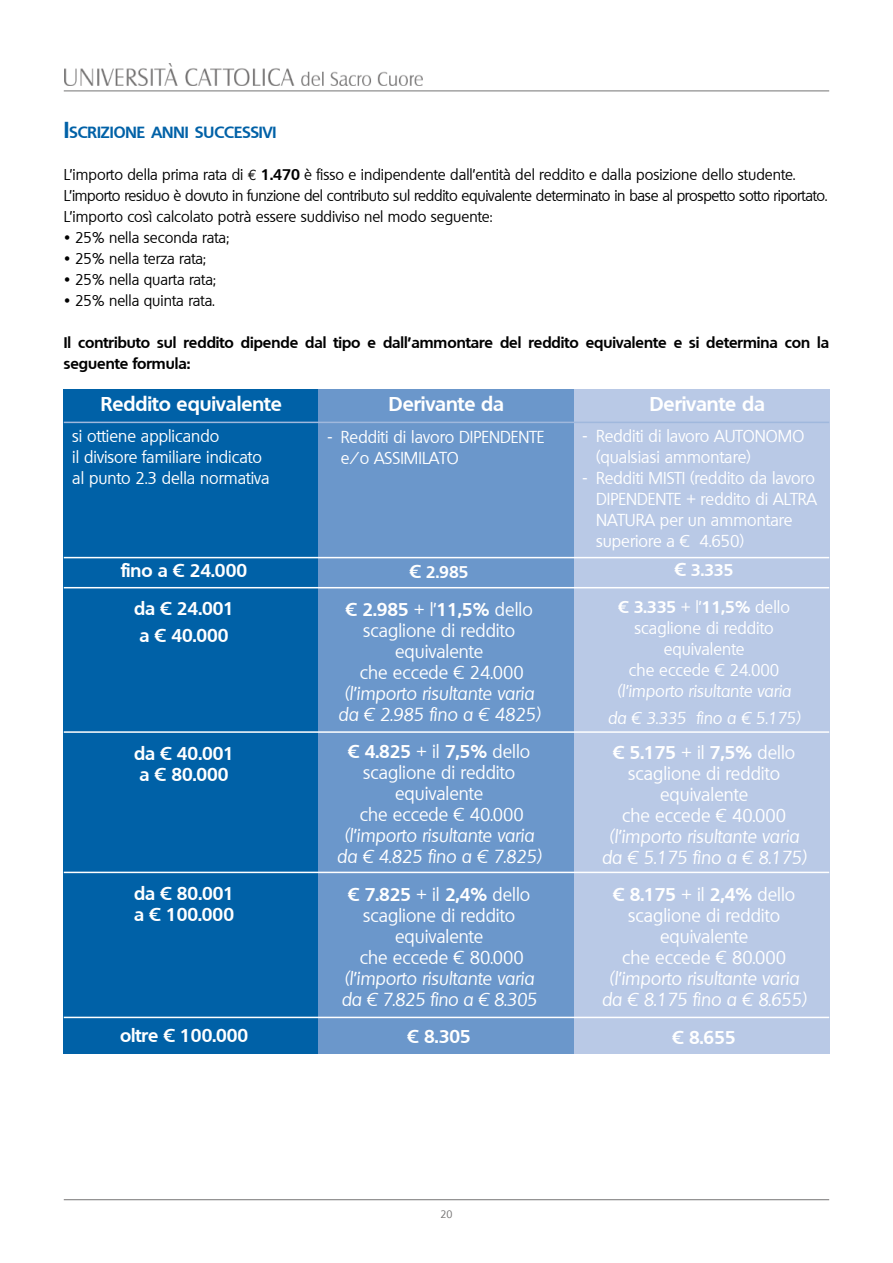
<style>
.page{position:relative;width:893px;height:1263px;background:#fff}
.page>*{position:absolute;margin:0;border:0;box-sizing:border-box;transform-origin:0 0}
.t1{font:700 19.5px "Quebec";color:#fff}
.t2{font:18px/21px "Quebec";color:#fff;text-align:center}
.t3{font:italic 18px/21px "Quebec";color:#fff;text-align:center}
.t4{font:700 18px/21px "Quebec";color:#fff;text-align:center}
.t5{font:16.5px/21px "Quebec";color:#fff}
.t6{font:italic 16.5px/27px "Quebec";color:#fff;text-align:center}
.t7{font:700 16.5px "Quebec";color:#fff}
.t8{font:700 15.75px "Quebec";color:#0061a7}
.t9{font:15px/21px "Quebec";color:#000}
.t10{font:700 15px/21px "Quebec";color:#000}
.t11{font:10.5px "Quebec";color:#747373}
.s1{font-size:22.5px}
.s2{font-family:"Euro Mono"}
.s3{font-weight:700}
.s4{font-size:18px}
</style>
<div class="page">
<hr style="left:64px;top:91px;width:765px;height:1px;background:#747373">
<img style="left:65px;top:64px;width:357px;height:21px">
<hr style="left:64px;top:1199px;width:765px;height:1px;background:#747373">
<div style="left:64px;top:390px;width:255px;height:664px;background:#0061a7"></div>
<div style="left:319px;top:390px;width:255px;height:664px;background:#6b97cb"></div>
<div style="left:574px;top:390px;width:255px;height:664px;background:#b9c9e6"></div>
<hr style="left:64px;top:422px;width:765px;height:1px;background:#a0b8dd">
<hr style="left:64px;top:557px;width:765px;height:1px;background:#fff">
<hr style="left:64px;top:587px;width:765px;height:1px;background:#fff">
<hr style="left:64px;top:731px;width:765px;height:2px;background:#fff">
<hr style="left:64px;top:872px;width:765px;height:1px;background:#fff">
<hr style="left:64px;top:1017px;width:765px;height:1px;background:#fff">
<p class="t8" style="left:64px;top:122px;width:213px"><span class="s1">I</span>SCRIZIONE ANNI SUCCESSIVI</p>
<p class="t9" style="left:64px;top:164px;width:765px">L’importo della prima rata di <span class="s2">E</span> <span class="s3">1.470</span> è fisso e indipendente dall’entità del reddito e dalla posizione dello studente.<br>L’importo residuo è dovuto in funzione del contributo sul reddito equivalente determinato in base al prospetto sotto riportato.<br>L’importo così calcolato potrà essere suddiviso nel modo seguente:</p>
<p class="t9" style="left:64px;top:227px;width:167px">• 25% nella seconda rata;</p>
<p class="t9" style="left:64px;top:248px;width:144px">• 25% nella terza rata;</p>
<p class="t9" style="left:64px;top:269px;width:153px">• 25% nella quarta rata;</p>
<p class="t9" style="left:64px;top:290px;width:152px">• 25% nella quinta rata.</p>
<p class="t10" style="left:64px;top:331px;width:767px">Il contributo sul reddito dipende dal tipo e dall’ammontare del reddito equivalente e si determina con la seguente formula:</p>
<h1 class="t1" style="left:101px;top:391px;width:183px">Reddito equivalente</h1>
<h1 class="t1" style="left:389px;top:391px;width:117px">Derivante da</h1>
<h1 class="t1" style="left:650px;top:391px;width:117px">Derivante da</h1>
<p class="t5" style="left:341px;top:427px;width:205px;text-indent:-13px">- Redditi di lavoro DIPENDENTE e/o ASSIMILATO</p>
<p class="t5" style="left:72px;top:426px;width:199px">si ottiene applicando<br>il divisore familiare indicato al punto 2.3 della normativa</p>
<p class="t5" style="left:596px;top:426px;width:210px;text-indent:-13px">- Redditi di lavoro AUTONOMO (qualsiasi ammontare)</p>
<p class="t5" style="left:596px;top:468px;width:223px;text-indent:-13px">- Redditi MISTI (reddito da lavoro<br>DIPENDENTE + reddito di ALTRA<br>NATURA per un ammontare superiore a € 4.650)</p>
<p class="t7" style="left:675px;top:559px;width:60px"><span class="s4">€</span> 3.335</p>
<p class="t5" style="left:618px;top:597px;width:173px;text-align:center"><span class="s3">€ 3.335</span> + l’<span class="s3">11,5%</span> dello scaglione di reddito equivalente<br>che eccede € 24.000</p>
<p class="t6" style="left:608px;top:678px;width:194px">(l’importo risultante varia da € 3.335 fino a € 5.175)</p>
<p class="t2" style="left:613px;top:742px;width:184px"><span class="s3">€ 5.175</span> + il <span class="s3">7,5%</span> dello scaglione di reddito equivalente<br>che eccede € 40.000</p>
<p class="t3" style="left:602px;top:826px;width:206px">(l’importo risultante varia da € 5.175 fino a € 8.175)</p>
<p class="t2" style="left:613px;top:884px;width:184px"><span class="s3">€ 8.175</span> + il <span class="s3">2,4%</span> dello scaglione di reddito equivalente<br>che eccede € 80.000</p>
<p class="t3" style="left:602px;top:968px;width:206px">(l’importo risultante varia da € 8.175 fino a € 8.655)</p>
<p class="t4" style="left:673px;top:1026px;width:65px">€ 8.655</p>
<p class="t4" style="left:121px;top:552px;width:127px;line-height:37.5px">fino a € 24.000 da € 24.001</p>
<p class="t4" style="left:140px;top:624px;width:91px">a € 40.000</p>
<p class="t7" style="left:410px;top:561px;width:60px"><span class="s4">€</span> 2.985</p>
<p class="t2" style="left:346px;top:599px;width:189px"><span class="s3">€ 2.985</span> + l’<span class="s3">11,5%</span> dello scaglione di reddito equivalente<br>che eccede € 24.000</p>
<p class="t3" style="left:338px;top:683px;width:204px">(l’importo risultante varia da € 2.985 fino a € 4825)</p>
<p class="t2" style="left:348px;top:741px;width:184px"><span class="s3">€ 4.825</span> + il <span class="s3">7,5%</span> dello scaglione di reddito equivalente<br>che eccede € 40.000</p>
<p class="t3" style="left:337px;top:825px;width:206px">(l’importo risultante varia da € 4.825 fino a € 7.825)</p>
<p class="t2" style="left:348px;top:884px;width:184px"><span class="s3">€ 7.825</span> + il <span class="s3">2,4%</span> dello scaglione di reddito equivalente<br>che eccede € 80.000</p>
<p class="t3" style="left:341px;top:968px;width:197px;text-align:left">(l’importo risultante varia da € 7.825 fino a € 8.305</p>
<p class="t4" style="left:408px;top:1026px;width:65px">€ 8.305</p>
<p class="t4" style="left:134px;top:743px;width:102px">da € 40.001 a € 80.000</p>
<p class="t4" style="left:134px;top:882px;width:102px;text-align:left">da € 80.001 a € 100.000</p>
<p class="t4" style="left:120px;top:1025px;width:130px">oltre € 100.000</p>
<p class="t11" style="left:440px;top:1208px;width:14px">20</p>
</div>
